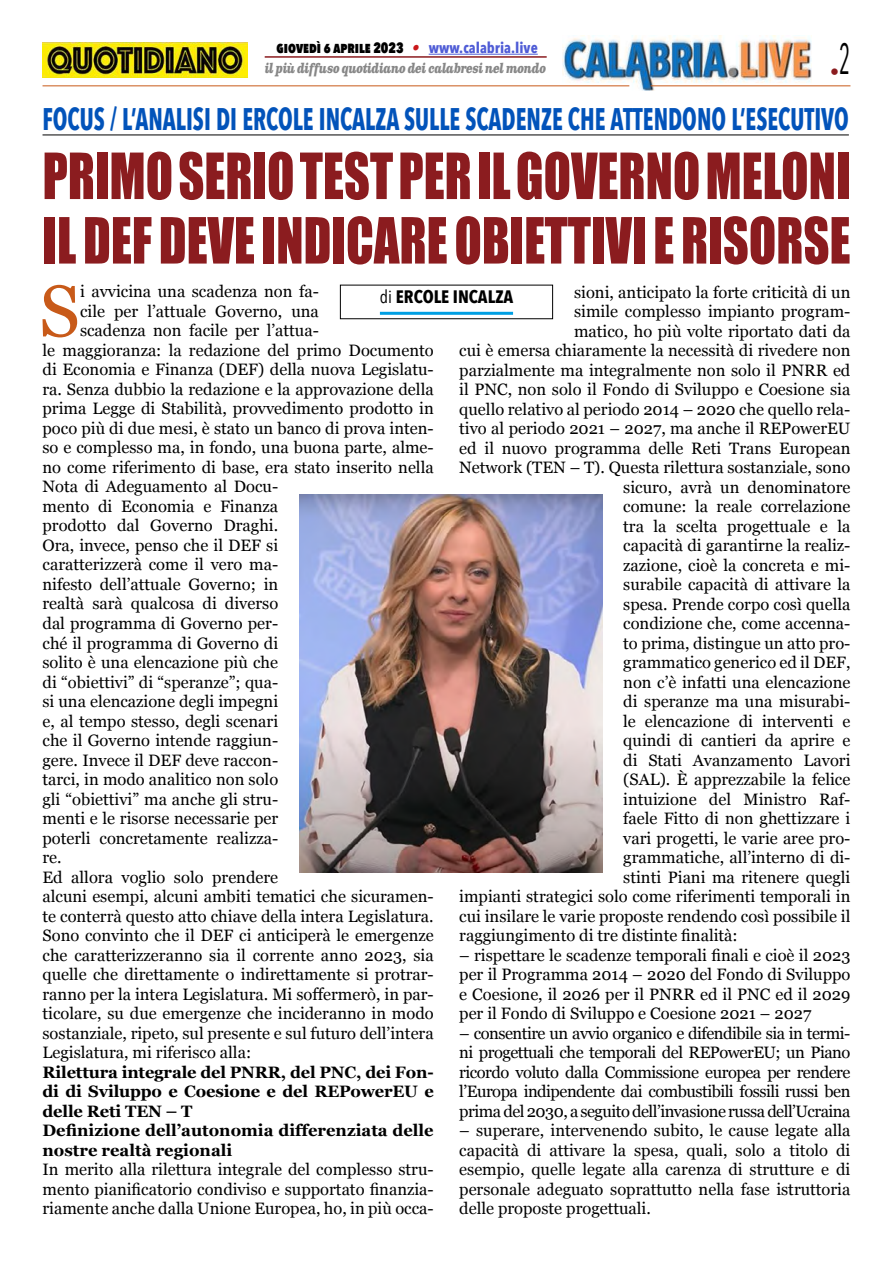
<style>
.page{position:relative;width:893px;height:1263px;background:#fff}
.page>*{position:absolute;margin:0;border:0;box-sizing:border-box;transform-origin:0 0}
.t1{font:72.75px "Georgia";color:#c85a19}
.t2{font:58.8px/64.5px "Impact";color:#8b1c1f;scale:.86 1}
.t3{font:700 31.2px "Avenir Next Condensed";color:#0253ba;scale:.77 1}
.t4{font:700 18px "Avenir Next Condensed";color:#000}
.t5{font:18px "Avenir Next Condensed";color:#8b1c1f}
.t6{font:16.5px/19.5px "Georgia";color:#000;text-align:justify}
.t7{font:700 16.5px/19.5px "Georgia";letter-spacing:-.01em;color:#000}
.t8{font:800 15px "Avenir Next Condensed";color:#000;scale:.9 1}
.t9{font:italic 700 13.5px "Clarendon Text Pro";letter-spacing:-.05em;color:#878787;scale:.79 1}
.s1{font-family:"Clarendon Text Pro";font-weight:700;font-style:italic;color:#ca181a}
.s2{font-weight:700;color:#4f5cd6}
.s3{font-weight:400}
</style>
<div class="page">
<img style="left:563px;top:36px;width:248px;height:54px">
<hr style="left:43px;top:85px;width:586px;height:1px;background:#c85a19">
<hr style="left:651px;top:85px;width:199px;height:1px;background:#c85a19">
<hr style="left:429px;top:54px;width:109px;height:1px;background:#4f5cd6">
<hr style="left:265px;top:56px;width:282px;height:2px;background:#8b1c1f">
<img style="left:43px;top:43px;width:204px;height:34px">
<hr style="left:43px;top:135px;width:806px;height:1px;background:#000">
<img style="left:299px;top:495px;width:303px;height:378px">
<hr style="left:380px;top:312px;width:133px;height:3px;background:#009fe3">
<p class="t8" style="left:277px;top:38px;width:292px">GIOVEDÌ 6 APRILE 2023 <span class="s1">•</span> <span class="s2">www.calabria.live</span></p>
<p class="t9" style="left:265px;top:60px;width:358px">il più diffuso quotidiano dei calabresi nel mondo</p>
<p class="t5" style="left:830px;top:57px;width:22px">•<sup>2</sup></p>
<h3 class="t3" style="left:43px;top:100px;width:1049px">FOCUS / L’ANALISI DI ERCOLE INCALZA SULLE SCADENZE CHE ATTENDONO L’ESECUTIVO</h3>
<h2 class="t2" style="left:43px;top:142px;width:941px">PRIMO SERIO TEST PER IL GOVERNO MELONI<br>IL DEF DEVE INDICARE OBIETTIVI E RISORSE</h2>
<p class="t4" style="left:380px;top:286px;width:135px"><span class="s3">di</span> ERCOLE INCALZA</p>
<h1 class="t1" style="left:39px;top:258px;width:42px">S</h1>
<p class="t6" style="left:80px;top:281px;width:240px">i avvicina una scadenza non fa-</p>
<p class="t6" style="left:574px;top:281px;width:278px">sioni, anticipato la forte criticità di un</p>
<p class="t6" style="left:574px;top:301px;width:278px">simile complesso impianto program-</p>
<p class="t6" style="left:574px;top:320px;width:278px">matico, ho più volte riportato dati da</p>
<p class="t6" style="left:459px;top:340px;width:393px">cui è emersa chiaramente la necessità di rivedere non</p>
<p class="t6" style="left:459px;top:359px;width:393px">parzialmente ma integralmente non solo il PNRR ed</p>
<p class="t6" style="left:459px;top:379px;width:393px">il PNC, non solo il Fondo di Sviluppo e Coesione sia</p>
<p class="t6" style="left:459px;top:398px;width:393px">quello relativo al periodo 2014 – 2020 che quello rela-</p>
<p class="t6" style="left:459px;top:418px;width:393px">tivo al periodo 2021 – 2027, ma anche il REPowerEU</p>
<p class="t6" style="left:459px;top:437px;width:393px">ed il nuovo programma delle Reti Trans European</p>
<p class="t6" style="left:459px;top:457px;width:393px">Network (TEN – T). Questa rilettura sostanziale, sono</p>
<p class="t6" style="left:623px;top:476px;width:229px">sicuro, avrà un denominatore</p>
<p class="t6" style="left:623px;top:496px;width:229px">comune: la reale correlazione</p>
<p class="t6" style="left:623px;top:515px;width:229px">tra la scelta progettuale e la</p>
<p class="t6" style="left:623px;top:535px;width:229px">capacità di garantirne la realiz-</p>
<p class="t6" style="left:623px;top:554px;width:229px">zazione, cioè la concreta e mi-</p>
<p class="t6" style="left:623px;top:574px;width:229px">surabile capacità di attivare la</p>
<p class="t6" style="left:623px;top:593px;width:229px">spesa. Prende corpo così quella</p>
<p class="t6" style="left:623px;top:613px;width:229px">condizione che, come accenna-</p>
<p class="t6" style="left:623px;top:632px;width:229px">to prima, distingue un atto pro-</p>
<p class="t6" style="left:623px;top:652px;width:229px">grammatico generico ed il DEF,</p>
<p class="t6" style="left:623px;top:671px;width:229px">non c’è infatti una elencazione</p>
<p class="t6" style="left:623px;top:691px;width:229px">di speranze ma una misurabi-</p>
<p class="t6" style="left:623px;top:710px;width:229px">le elencazione di interventi e</p>
<p class="t6" style="left:623px;top:730px;width:229px">quindi di cantieri da aprire e</p>
<p class="t6" style="left:623px;top:749px;width:229px">di Stati Avanzamento Lavori</p>
<p class="t6" style="left:623px;top:769px;width:229px">(SAL). È apprezzabile la felice</p>
<p class="t6" style="left:623px;top:788px;width:229px">intuizione del Ministro Raf-</p>
<p class="t6" style="left:623px;top:808px;width:229px">faele Fitto di non ghettizzare i</p>
<p class="t6" style="left:623px;top:827px;width:229px">vari progetti, le varie aree pro-</p>
<p class="t6" style="left:623px;top:847px;width:229px">grammatiche, all’interno di di-</p>
<p class="t6" style="left:623px;top:866px;width:229px">stinti Piani ma ritenere quegli</p>
<p class="t6" style="left:459px;top:886px;width:393px">impianti strategici solo come riferimenti temporali in</p>
<p class="t6" style="left:459px;top:905px;width:393px">cui insilare le varie proposte rendendo così possibile il</p>
<p class="t6" style="left:459px;top:925px;width:280px">raggiungimento di tre distinte finalità:</p>
<p class="t6" style="left:459px;top:944px;width:393px">– rispettare le scadenze temporali finali e cioè il 2023 per il Programma 2014 – 2020 del Fondo di Sviluppo e Coesione, il 2026 per il PNRR ed il PNC ed il 2029 per il Fondo di Sviluppo e Coesione 2021 – 2027</p>
<p class="t6" style="left:459px;top:1023px;width:393px">– consentire un avvio organico e difendibile sia in termi&shy;ni progettuali che temporali del REPowerEU; un Piano ricordo voluto dalla Commissione europea per rendere l’Europa indipendente dai combustibili fossili russi ben prima del 2030, a seguito dell’invasione russa dell’Ucraina</p>
<p class="t6" style="left:459px;top:1120px;width:393px">– superare, intervenendo subito, le cause legate alla capacità di attivare la spesa, quali, solo a titolo di esempio, quelle legate alla carenza di strutture e di personale adeguato soprattutto nella fase istruttoria delle proposte progettuali.</p>
<p class="t6" style="left:80px;top:301px;width:240px">cile per l’attuale Governo, una</p>
<p class="t6" style="left:80px;top:320px;width:240px">scadenza non facile per l’attua-</p>
<p class="t6" style="left:43px;top:340px;width:393px">le maggioranza: la redazione del primo Documento</p>
<p class="t6" style="left:43px;top:359px;width:393px">di Economia e Finanza (DEF) della nuova Legislatu-</p>
<p class="t6" style="left:43px;top:379px;width:393px">ra. Senza dubbio la redazione e la approvazione della</p>
<p class="t6" style="left:43px;top:398px;width:393px">prima Legge di Stabilità, provvedimento prodotto in</p>
<p class="t6" style="left:43px;top:418px;width:393px">poco più di due mesi, è stato un banco di prova inten-</p>
<p class="t6" style="left:43px;top:437px;width:393px">so e complesso ma, in fondo, una buona parte, alme-</p>
<p class="t6" style="left:43px;top:457px;width:393px">no come riferimento di base, era stato inserito nella</p>
<p class="t6" style="left:43px;top:476px;width:237px">Nota di Adeguamento al Docu-</p>
<p class="t6" style="left:43px;top:496px;width:237px">mento di Economia e Finanza</p>
<p class="t6" style="left:43px;top:515px;width:237px">prodotto dal Governo Draghi.</p>
<p class="t6" style="left:43px;top:535px;width:237px">Ora, invece, penso che il DEF si</p>
<p class="t6" style="left:43px;top:554px;width:237px">caratterizzerà come il vero ma-</p>
<p class="t6" style="left:43px;top:574px;width:237px">nifesto dell’attuale Governo; in</p>
<p class="t6" style="left:43px;top:593px;width:237px">realtà sarà qualcosa di diverso</p>
<p class="t6" style="left:43px;top:613px;width:237px">dal programma di Governo per-</p>
<p class="t6" style="left:43px;top:632px;width:237px">ché il programma di Governo di</p>
<p class="t6" style="left:43px;top:652px;width:237px">solito è una elencazione più che</p>
<p class="t6" style="left:43px;top:671px;width:237px">di “obiettivi” di “speranze”; qua-</p>
<p class="t6" style="left:43px;top:691px;width:237px">si una elencazione degli impegni</p>
<p class="t6" style="left:43px;top:710px;width:237px">e, al tempo stesso, degli scenari</p>
<p class="t6" style="left:43px;top:730px;width:237px">che il Governo intende raggiun-</p>
<p class="t6" style="left:43px;top:749px;width:237px">gere. Invece il DEF deve raccon-</p>
<p class="t6" style="left:43px;top:769px;width:237px">tarci, in modo analitico non solo</p>
<p class="t6" style="left:43px;top:788px;width:237px">gli “obiettivi” ma anche gli stru-</p>
<p class="t6" style="left:43px;top:808px;width:237px">menti e le risorse necessarie per</p>
<p class="t6" style="left:43px;top:827px;width:237px">poterli concretamente realizza-</p>
<p class="t6" style="left:43px;top:847px;width:21px">re.</p>
<p class="t6" style="left:43px;top:866px;width:237px">Ed allora voglio solo prendere</p>
<p class="t6" style="left:43px;top:886px;width:393px">alcuni esempi, alcuni ambiti tematici che sicuramen-</p>
<p class="t6" style="left:43px;top:905px;width:393px">te conterrà questo atto chiave della intera Legislatura.</p>
<p class="t6" style="left:43px;top:925px;width:393px">Sono convinto che il DEF ci anticiperà le emergenze</p>
<p class="t6" style="left:43px;top:944px;width:393px">che caratterizzeranno sia il corrente anno 2023, sia</p>
<p class="t6" style="left:43px;top:964px;width:393px">quelle che direttamente o indirettamente si protrar-</p>
<p class="t6" style="left:43px;top:983px;width:393px">ranno per la intera Legislatura. Mi soffermerò, in par-</p>
<p class="t6" style="left:43px;top:1003px;width:393px">ticolare, su due emergenze che incideranno in modo</p>
<p class="t6" style="left:43px;top:1022px;width:393px">sostanziale, ripeto, sul presente e sul futuro dell’intera</p>
<p class="t6" style="left:43px;top:1042px;width:210px">Legislatura, mi riferisco alla:</p>
<p class="t7" style="left:43px;top:1061px;width:393px">Rilettura integrale del PNRR, del PNC, dei Fon&shy;di di Sviluppo e Coesione e del REPowerEU e delle Reti TEN – T<br>Definizione dell’autonomia differenziata delle nostre realtà regionali</p>
<p class="t6" style="left:43px;top:1159px;width:393px">In merito alla rilettura integrale del complesso stru&shy;mento pianificatorio condiviso e supportato finanzia&shy;riamente anche dalla Unione Europea, ho, in più occa-</p>
</div>
